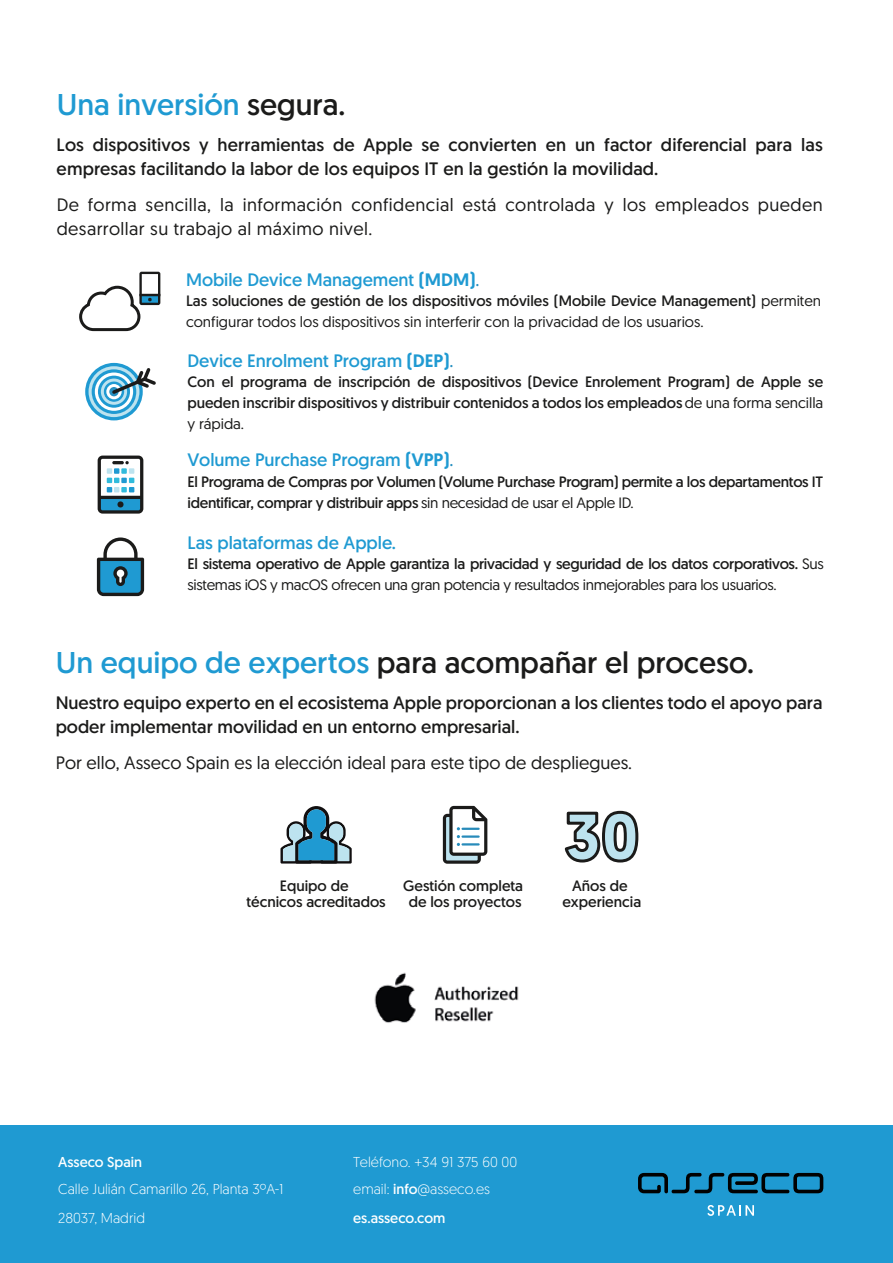
<style>
.page{position:relative;width:893px;height:1263px;background:#fff}
.page>*{position:absolute;margin:0;border:0;box-sizing:border-box;transform-origin:0 0}
.t1{font:700 67.05px "Geomanist";color:#bde3ef}
.t2{font:30px "Geomanist";color:#1b1b1a}
.t3{font:30px "Geomanist";color:#1f9ad2}
.t4{font:18px/24px "Geomanist";letter-spacing:.01em;color:#1b1b1a}
.t5{font:18px/24px "Geomanist";letter-spacing:.025em;color:#1b1b1a}
.t6{font:18px "Geomanist";color:#1f9ad2}
.t7{font:18px "Geomanist";color:#1b1b1a}
.t8{font:15px/21px "Geomanist";letter-spacing:-.005em;color:#1b1b1a;text-align:center}
.t9{font:15px/21px "Geomanist";letter-spacing:-.02em;color:#1b1b1a}
.t10{font:15px/21px "Geomanist";color:#1b1b1a}
.t11{font:300 14.4px/27.2px "Geomanist";color:#fff}
.t12{font:14.4px "Geomanist";color:#fff}
.s1{color:#1b1b1a}
.s2{font-weight:500}
.s3{color:#268fc0}
.s4{font-style:inherit}
.s5{color:#1f9ad2}
.s6{font-weight:400}
</style>
<div class="page">
<div style="left:0;top:1125px;width:893px;height:138px;background:#1f9ad2"></div>
<svg style="left:638px;top:1173px;width:185px;height:20px"></svg>
<svg style="left:707px;top:1205px;width:47px;height:11px"></svg>
<svg style="left:98px;top:456px;width:45px;height:58px"></svg>
<svg style="left:101px;top:459px;width:39px;height:51px"></svg>
<svg style="left:85px;top:363px;width:71px;height:57px"></svg>
<svg style="left:79px;top:272px;width:81px;height:60px"></svg>
<svg style="left:443px;top:806px;width:44px;height:58px"></svg>
<svg style="left:564px;top:810px;width:75px;height:53px"></svg>
<svg style="left:280px;top:806px;width:72px;height:57px"></svg>
<svg style="left:97px;top:537px;width:47px;height:59px"></svg>
<img style="left:374px;top:972px;width:145px;height:51px">
<h2 class="t3" style="left:57px;top:86px;width:290px">Una inversión <span class="s1">segura.</span></h2>
<p class="t4" style="left:57px;top:132px;width:768px">Los dispositivos y herramientas de Apple se convierten en un factor diferencial para las empresas facilitando la labor de los equipos IT en la gestión la movilidad.</p>
<p class="t5" style="left:57px;top:192px;width:768px">De forma sencilla, la información confidencial está controlada y los empleados pueden desarrollar su trabajo al máximo nivel.</p>
<p class="t6" style="left:186px;top:268px;width:295px">Mobile Device Management <span class="s2">(MDM)</span><span class="s3">.</span></p>
<p class="t10" style="left:186px;top:290px;width:637px"><span class="s4">Las soluciones de gestión de los dispositivos móviles (Mobile Device Management)</span> permiten configurar todos los dispositivos sin interferir con la privacidad de los usuarios.</p>
<p class="t6" style="left:188px;top:349px;width:267px">Device Enrolment Program <span class="s2">(DEP)</span><span class="s3">.</span></p>
<p class="t8" style="left:188px;top:371px;width:637px;text-align:justify">Con el programa de inscripción de dispositivos (Device Enrolement Program) de Apple se pueden inscribir dispositivos y distribuir contenidos a todos los empleados<span class="s4">de una forma sencilla y rápida.</span></p>
<p class="t6" style="left:188px;top:448px;width:267px">Volume Purchase Program <span class="s2">(VPP)</span><span class="s3">.</span></p>
<p class="t8" style="left:188px;top:471px;width:637px;text-align:left">El Programa de Compras por Volumen (Volume Purchase Program) permite a los departamentos IT identificar, comprar y distribuir apps <span class="s4">sin necesidad de usar el Apple ID.</span></p>
<p class="t6" style="left:188px;top:531px;width:210px">Las plataformas de Apple.</p>
<p class="t9" style="left:188px;top:553px;width:638px"><span class="s4">El sistema operativo de Apple garantiza la privacidad y seguridad de los datos corporativos.</span> Sus sistemas iOS y macOS ofrecen una gran potencia y resultados inmejorables para los usuarios.</p>
<h2 class="t2" style="left:56px;top:643px;width:700px"><span class="s5">Un equipo de expertos</span> para acompañar el proceso.</h2>
<p class="t4" style="left:56px;top:690px;width:768px">Nuestro equipo experto en el ecosistema Apple proporcionan a los clientes todo el apoyo para poder implementar movilidad en un entorno empresarial.</p>
<p class="t7" style="left:56px;top:751px;width:578px">Por ello, Asseco Spain es la elección ideal para este tipo de despliegues.</p>
<p class="t8" style="left:246px;top:877px;width:141px;line-height:16.5px">Equipo de<br>técnicos acreditados</p>
<h1 class="t1" style="left:564px;top:792px;width:77px">30</h1>
<p class="t8" style="left:403px;top:877px;width:121px;line-height:16.5px">Gestión completa de los proyectos</p>
<p class="t8" style="left:562px;top:877px;width:80px;line-height:16.5px">Años de experiencia</p>
<p class="t12" style="left:58px;top:1153px;width:85px">Asseco Spain</p>
<p class="t11" style="left:58px;top:1175px;width:227px">Calle Julián Camarillo 26, Planta 3ºA-1</p>
<p class="t11" style="left:353px;top:1148px;width:165px">Teléfono. +34 91 375 60 00 email: <span class="s6">info</span>@asseco.es</p>
<p class="t11" style="left:58px;top:1204px;width:88px">28037, Madrid</p>
<p class="t12" style="left:353px;top:1209px;width:94px">es.asseco.com</p>
</div>
